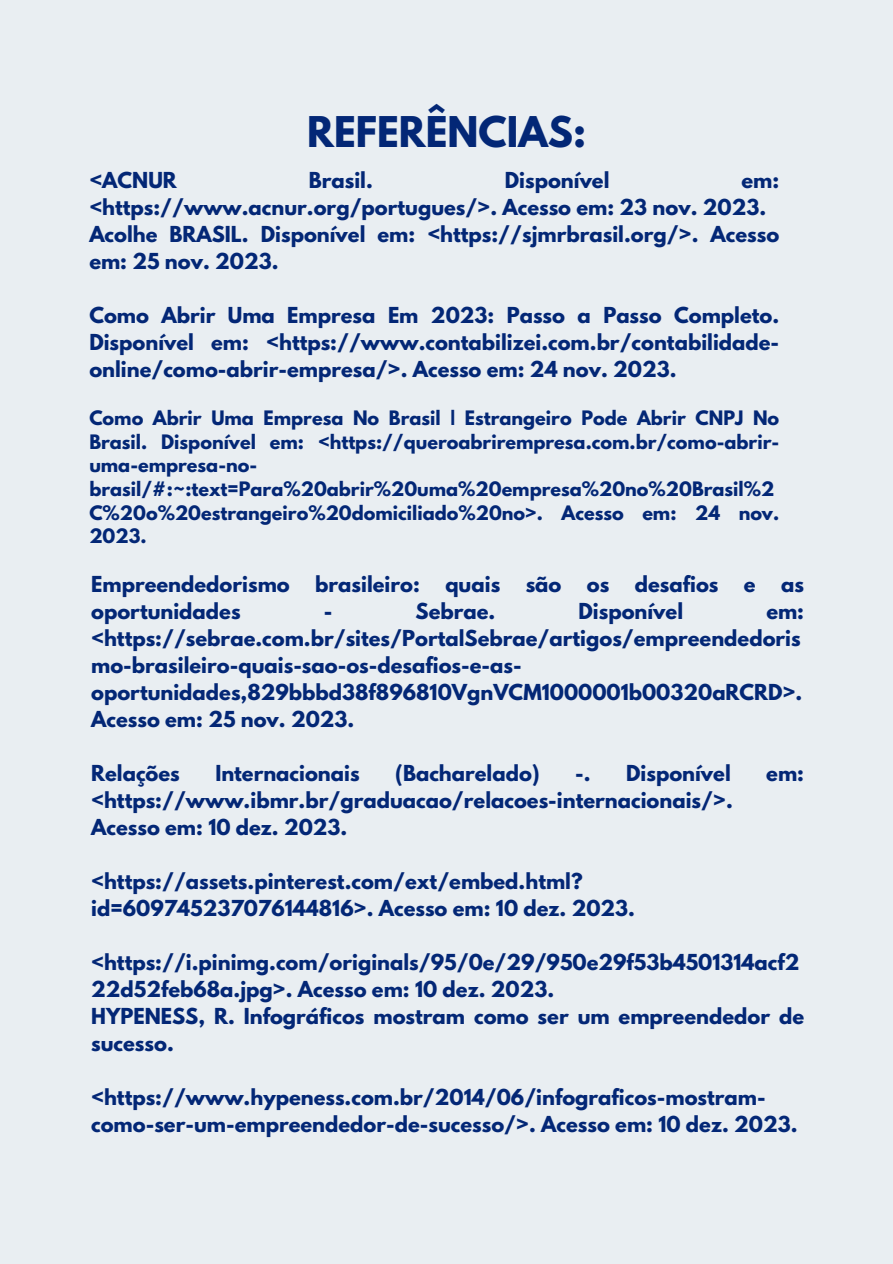
<style>
.page{position:relative;width:893px;height:1264px;background:#fff}
.page>*{position:absolute;margin:0;border:0;box-sizing:border-box;transform-origin:0 0}
.t1{font:700 37.5px "League Spartan";color:#032776}
.t2{font:700 19.5px/27px "League Spartan";color:#032776}
.t3{font:700 17.7px/23.7px "League Spartan";color:#032776}
</style>
<div class="page">
<div style="left:0;top:0;width:892px;height:1263px;background:#e9eef2"></div>
<p class="t1" style="left:307px;top:113px;width:280px">REFERÊNCIAS:</p>
<p class="t2" style="left:89px;top:169px;width:89px">&lt;ACNUR</p>
<p class="t2" style="left:309px;top:169px;width:66px">Brasil.</p>
<p class="t2" style="left:505px;top:169px;width:106px">Disponível</p>
<p class="t2" style="left:89px;top:169px;width:691px;text-indent:652px">em: &lt;https://www.acnur.org/portugues/&gt;. Acesso em: 23 nov. 2023.</p>
<p class="t2" style="left:89px;top:223px;width:691px">Acolhe BRASIL. Disponível em: &lt;https://sjmrbrasil.org/&gt;. Acesso em: 25 nov. 2023.</p>
<p class="t2" style="left:89px;top:304px;width:691px;text-align:justify">Como Abrir Uma Empresa Em 2023: Passo a Passo Completo.<br>Disponível em: &lt;https://www.contabilizei.com.br/contabilidade&shy;online/como-abrir-empresa/&gt;. Acesso em: 24 nov. 2023.</p>
<p class="t3" style="left:89px;top:408px;width:691px">Como Abrir Uma Empresa No Brasil | Estrangeiro Pode Abrir CNPJ No Brasil. Disponível em: &lt;https://queroabrirempresa.com.br/como-abrir&shy;uma-empresa-no&shy;brasil/#:~:text=Para%20abrir%20uma%20empresa%20no%20Brasil%2<br>C%20o%20estrangeiro%20domiciliado%20no&gt;. Acesso em: 24 nov.<br>2023.</p>
<p class="t2" style="left:91px;top:573px;width:200px">Empreendedorismo</p>
<p class="t2" style="left:315px;top:573px;width:106px">brasileiro:</p>
<p class="t2" style="left:445px;top:573px;width:56px">quais</p>
<p class="t2" style="left:525px;top:573px;width:37px">são</p>
<p class="t2" style="left:587px;top:573px;width:24px">os</p>
<p class="t2" style="left:634px;top:573px;width:85px">desafios</p>
<p class="t2" style="left:744px;top:573px;width:13px">e</p>
<p class="t2" style="left:781px;top:573px;width:24px">as</p>
<p class="t2" style="left:91px;top:600px;width:151px">oportunidades</p>
<p class="t2" style="left:324px;top:600px;width:10px">-</p>
<p class="t2" style="left:415px;top:600px;width:81px">Sebrae.</p>
<p class="t2" style="left:578px;top:600px;width:106px">Disponível</p>
<p class="t2" style="left:91px;top:600px;width:714px;text-indent:675px">em: &lt;https://sebrae.com.br/sites/PortalSebrae/artigos/empreendedoris mo-brasileiro-quais-sao-os-desafios-e-as&shy;oportunidades,829bbbd38f896810VgnVCM1000001b00320aRCRD&gt;.<br>Acesso em: 25 nov. 2023.</p>
<p class="t2" style="left:91px;top:762px;width:90px">Relações</p>
<p class="t2" style="left:215px;top:762px;width:146px">Internacionais</p>
<p class="t2" style="left:395px;top:762px;width:146px">(Bacharelado)</p>
<p class="t2" style="left:575px;top:762px;width:17px">-.</p>
<p class="t2" style="left:626px;top:762px;width:106px">Disponível</p>
<p class="t2" style="left:766px;top:762px;width:39px">em:</p>
<p class="t2" style="left:91px;top:789px;width:643px">&lt;https://www.ibmr.br/graduacao/relacoes-internacionais/&gt;.<br>Acesso em: 10 dez. 2023.</p>
<p class="t2" style="left:91px;top:870px;width:545px">&lt;https://assets.pinterest.com/ext/embed.html? id=609745237076144816&gt;. Acesso em: 10 dez. 2023.</p>
<p class="t2" style="left:91px;top:951px;width:709px">&lt;https://i.pinimg.com/originals/95/0e/29/950e29f53b4501314acf2<br>22d52feb68a.jpg&gt;. Acesso em: 10 dez. 2023.</p>
<p class="t2" style="left:91px;top:1005px;width:714px">HYPENESS, R. Infográficos mostram como ser um empreendedor de sucesso.</p>
<p class="t2" style="left:91px;top:1086px;width:707px">&lt;https://www.hypeness.com.br/2014/06/infograficos-mostram&shy;como-ser-um-empreendedor-de-sucesso/&gt;. Acesso em: 10 dez. 2023.</p>
</div>
